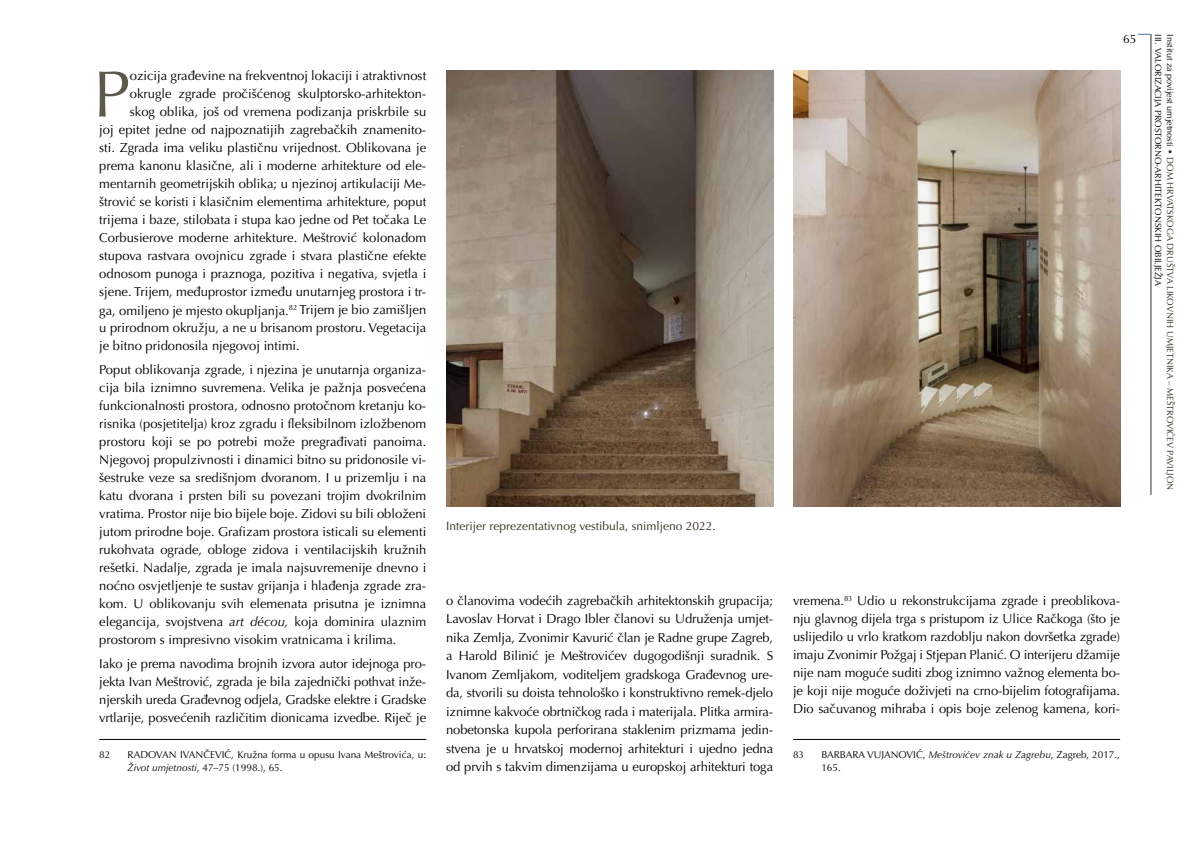
<style>
.page{position:relative;width:1191px;height:842px;background:#fff}
.page>*{position:absolute;margin:0;border:0;box-sizing:border-box;transform-origin:0 0}
.t1{font:65.6px "Optima LT Pro";color:#5b584c}
.t2{font:13px/18px "Optima LT Pro";color:#000;text-align:justify}
.t3{font:12px "Optima LT Pro";color:#332e20}
.t4{font:12px "Optima LT Pro";color:#000}
.t5{font:10px/13px "Optima LT Pro";color:#000}
.t6{font:9px/11.8px "Optima LT Pro";color:#000}
.s1{font-style:italic}
.s2{color:#332e20}
</style>
<div class="page">
<hr style="left:1150px;top:34px;width:1px;height:461px;background:#332e20">
<svg style="left:1137px;top:34px;width:14px;height:1px"></svg>
<hr style="left:99px;top:739px;width:327px;height:1px;background:#000">
<hr style="left:793px;top:739px;width:327px;height:1px;background:#000">
<img style="left:446px;top:71px;width:327px;height:436px">
<img style="left:793px;top:71px;width:327px;height:436px">
<h1 class="t1" style="left:93px;top:53px;width:38px">P</h1>
<p class="t2" style="left:130px;top:67px;width:298px">ozicija građevine na frekventnoj lokaciji i atraktivnost</p>
<p class="t2" style="left:130px;top:85px;width:298px">okrugle zgrade pročišćenog skulptorsko-arhitekton-</p>
<p class="t2" style="left:130px;top:103px;width:298px">skog oblika, još od vremena podizanja priskrbile su</p>
<p class="t2" style="left:99px;top:121px;width:328px">joj epitet jedne od najpoznatijih zagrebačkih znamenito-</p>
<p class="t2" style="left:99px;top:139px;width:328px">sti. Zgrada ima veliku plastičnu vrijednost. Oblikovana je</p>
<p class="t2" style="left:99px;top:157px;width:328px">prema kanonu klasične, ali i moderne arhitekture od ele-</p>
<p class="t2" style="left:99px;top:175px;width:328px">mentarnih geometrijskih oblika; u njezinoj artikulaciji Me-</p>
<p class="t2" style="left:99px;top:193px;width:328px">štrović se koristi i klasičnim elementima arhitekture, poput</p>
<p class="t2" style="left:99px;top:211px;width:328px">trijema i baze, stilobata i stupa kao jedne od Pet točaka Le</p>
<p class="t2" style="left:99px;top:229px;width:328px">Corbusierove moderne arhitekture. Meštrović kolonadom</p>
<p class="t2" style="left:99px;top:247px;width:328px">stupova rastvara ovojnicu zgrade i stvara plastične efekte</p>
<p class="t2" style="left:99px;top:265px;width:328px">odnosom punoga i praznoga, pozitiva i negativa, svjetla i</p>
<p class="t2" style="left:99px;top:283px;width:328px">sjene. Trijem, međuprostor između unutarnjeg prostora i tr-</p>
<p class="t2" style="left:99px;top:301px;width:328px">ga, omiljeno je mjesto okupljanja.<sup>82</sup> Trijem je bio zamišljen</p>
<p class="t2" style="left:99px;top:319px;width:328px">u prirodnom okružju, a ne u brisanom prostoru. Vegetacija</p>
<p class="t2" style="left:99px;top:337px;width:202px">je bitno pridonosila njegovoj intimi.</p>
<p class="t2" style="left:99px;top:361px;width:328px">Poput oblikovanja zgrade, i njezina je unutarnja organiza&shy;cija bila iznimno suvremena. Velika je pažnja posvećena funkcionalnosti prostora, odnosno protočnom kretanju ko&shy;risnika (posjetitelja) kroz zgradu i fleksibilnom izložbenom prostoru koji se po potrebi može pregrađivati panoima.<br>Njegovoj propulzivnosti i dinamici bitno su pridonosile vi&shy;šestruke veze sa središnjom dvoranom. I u prizemlju i na katu dvorana i prsten bili su povezani trojim dvokrilnim vratima. Prostor nije bio bijele boje. Zidovi su bili obloženi jutom prirodne boje. Grafizam prostora isticali su elementi rukohvata ograde, obloge zidova i ventilacijskih kružnih rešetki. Nadalje, zgrada je imala najsuvremenije dnevno i noćno osvjetljenje te sustav grijanja i hlađenja zgrade zra&shy;kom. U oblikovanju svih elemenata prisutna je iznimna elegancija, svojstvena <span class="s1">art décou,</span> koja dominira ulaznim prostorom s impresivno visokim vratnicama i krilima.</p>
<p class="t2" style="left:99px;top:655px;width:328px">Iako je prema navodima brojnih izvora autor idejnoga pro&shy;jekta Ivan Meštrović, zgrada je bila zajednički pothvat inže&shy;njerskih ureda Građevnog odjela, Gradske elektre i Gradske vrtlarije, posvećenih različitim dionicama izvedbe. Riječ je</p>
<p class="t5" style="left:99px;top:748px;width:13px">82</p>
<p class="t5" style="left:128px;top:748px;width:300px">RADOVAN IVANČEVIĆ, Kružna forma u opusu Ivana Meštrovića, u:<br><span class="s1">Život umjetnosti</span>, 47–75 (1998.), 65.</p>
<p class="t3" style="left:446px;top:518px;width:271px">Interijer reprezentativnog vestibula, snimljeno 2022.</p>
<p class="t4" style="left:1123px;top:31px;width:15px">65</p>
<p class="t6" style="left:1176px;top:34px;width:458px;rotate:90deg">Institut za povijest umjetnosti <span class="s2">• DOM HRVATSKOGA DRUŠTVA LIKOVNIH UMJETNIKA – MEŠTROVIĆEV PAVILJON<br></span>III. VALORIZACIJA PROSTORNO-ARHITEKTONSKIH OBILJEŽJA</p>
<p class="t2" style="left:446px;top:591px;width:328px;line-height:18.5px">o članovima vodećih zagrebačkih arhitektonskih grupacija; Lavoslav Horvat i Drago Ibler članovi su Udruženja umjet&shy;nika Zemlja, Zvonimir Kavurić član je Radne grupe Zagreb, a Harold Bilinić je Meštrovićev dugogodišnji suradnik. S Ivanom Zemljakom, voditeljem gradskoga Građevnog ure&shy;da, stvorili su doista tehnološko i konstruktivno remek-djelo iznimne kakvoće obrtničkog rada i materijala. Plitka armira&shy;nobetonska kupola perforirana staklenim prizmama jedin&shy;stvena je u hrvatskoj modernoj arhitekturi i ujedno jedna od prvih s takvim dimenzijama u europskoj arhitekturi toga</p>
<p class="t2" style="left:793px;top:591px;width:328px">vremena.<sup>83</sup> Udio u rekonstrukcijama zgrade i preoblikova&shy;nju glavnog dijela trga s pristupom iz Ulice Račkoga (što je uslijedilo u vrlo kratkom razdoblju nakon dovršetka zgrade) imaju Zvonimir Požgaj i Stjepan Planić. O interijeru džamije nije nam moguće suditi zbog iznimno važnog elementa bo&shy;je koji nije moguće doživjeti na crno-bijelim fotografijama.<br>Dio sačuvanog mihraba i opis boje zelenog kamena, kori-</p>
<p class="t5" style="left:793px;top:748px;width:13px">83</p>
<p class="t5" style="left:821px;top:748px;width:300px">BARBARA VUJANOVIĆ, <span class="s1">Meštrovićev znak u Zagrebu</span>, Zagreb, 2017.,<br>165.</p>
</div>
